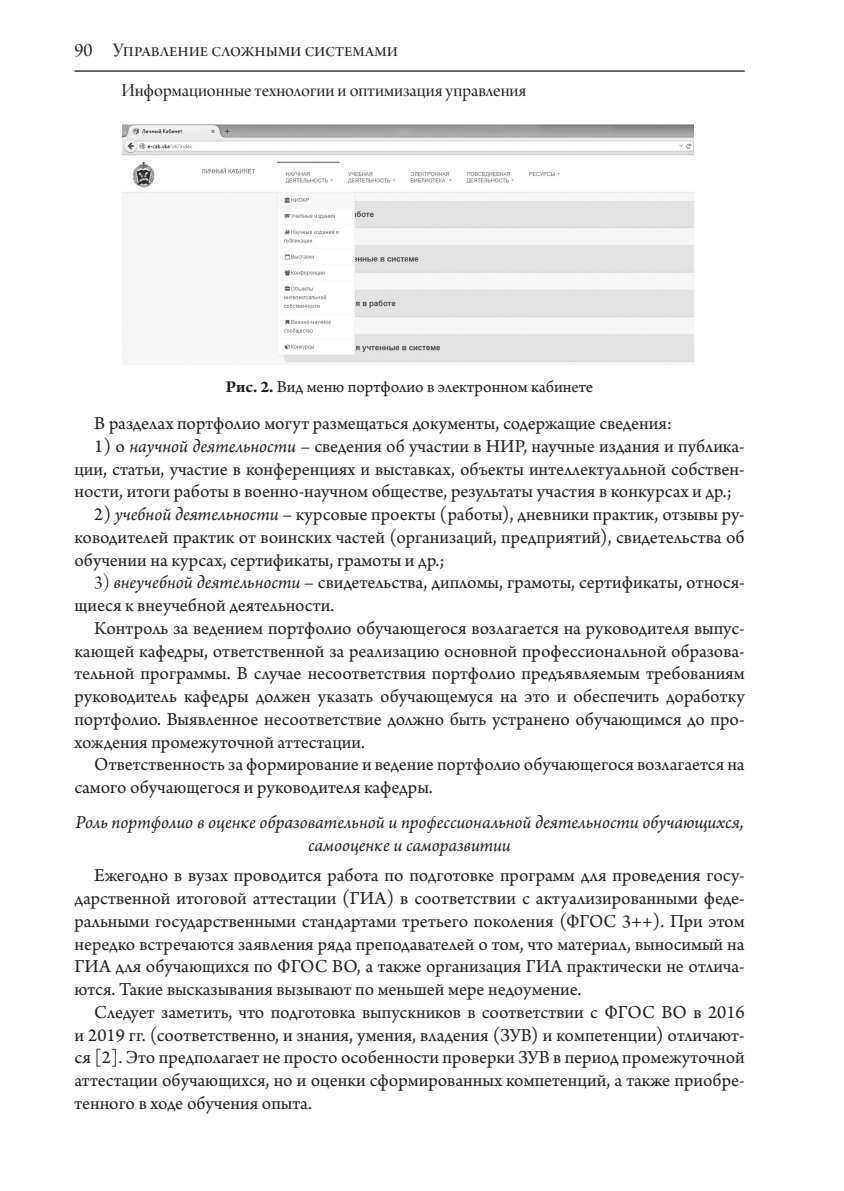
<style>
.page{position:relative;width:844px;height:1191px;background:#fff}
.page>*{position:absolute;margin:0;border:0;box-sizing:border-box;transform-origin:0 0}
.t1{font:20.12px "Arno Pro Display";letter-spacing:.075em;color:#231f20}
.Текст{font:19.25px/22.8px "Arno Pro";color:#231f20;text-align:justify}
.Подзаголовки_в_текст{font:italic 19.25px/22.8px "Arno Pro";letter-spacing:-.005em;color:#231f20;text-align:center}
.t2{font:19.25px "Arno Pro Display";color:#231f20}
.Рисунок{font:17.5px "Arno Pro";color:#231f20}
.s1{font-size:24.5px;color:#fff}
.s2{font-weight:700}
.s3{font-style:italic}
.s4{font-family:"Arno Pro Display"}
</style>
<div class="page">
<hr style="left:74px;top:70px;width:670px;height:2px;background:#231f20">
<img style="left:122px;top:124px;width:571px;height:240px">
<p class="t1" style="left:74px;top:39px;width:325px">90 Управление сложными системами</p>
<p class="t2" style="left:75px;top:80px;width:453px"><span class="s1">90</span> Информационные технологии и оптимизация управления</p>
<p class="Рисунок" style="left:226px;top:377px;width:369px"><span class="s2">Рис. 2.</span> Вид меню портфолио в электронном кабинете</p>
<p class="Текст" style="left:94px;top:413px;width:579px">В разделах портфолио могут размещаться документы, содержащие сведения:</p>
<p class="Текст" style="left:74px;top:436px;width:671px;text-indent:20px">1) о <span class="s3">научной деятельности</span> – сведения об участии в НИР, научные издания и публика&shy;ции, статьи, участие в конференциях и выставках, объекты интеллектуальной собствен&shy;ности, итоги работы в военно-научном обществе, результаты участия в конкурсах и др.;</p>
<p class="Текст" style="left:74px;top:504px;width:671px;text-indent:20px">2) <span class="s3">учебной деятельности</span> – курсовые проекты (работы), дневники практик, отзывы ру&shy;ководителей практик от воинских частей (организаций, предприятий), свидетельства об обучении на курсах, сертификаты, грамоты и др.;</p>
<p class="Текст" style="left:74px;top:572px;width:671px;text-indent:20px"><span class="s4">3)</span> <span class="s3">внеучебной деятельности</span> – свидетельства, дипломы, грамоты, сертификаты, относя&shy;щиеся к внеучебной деятельности.</p>
<p class="Текст" style="left:74px;top:618px;width:671px;text-indent:20px">Контроль за ведением портфолио обучающегося возлагается на руководителя выпус&shy;кающей кафедры, ответственной за реализацию основной профессиональной образова&shy;тельной программы. В случае несоответствия портфолио предъявляемым требованиям руководитель кафедры должен указать обучающемуся на это и обеспечить доработку портфолио. Выявленное несоответствие должно быть устранено обучающимся до про&shy;хождения промежуточной аттестации.</p>
<p class="Текст" style="left:74px;top:754px;width:671px;text-indent:20px">Ответственность за формирование и ведение портфолио обучающегося возлагается на самого обучающегося и руководителя кафедры.</p>
<p class="Подзаголовки_в_текст" style="left:75px;top:812px;width:669px">Роль портфолио в оценке образовательной и профессиональной деятельности обучающихся, самооценке и саморазвитии</p>
<p class="Текст" style="left:74px;top:865px;width:671px;text-indent:20px">Ежегодно в вузах проводится работа по подготовке программ для проведения госу&shy;дарственной итоговой аттестации (ГИА) в соответствии с актуализированными феде&shy;ральными государственными стандартами третьего поколения (ФГОС 3++). При этом нередко встречаются заявления ряда преподавателей о том, что материал, выносимый на ГИА для обучающихся по ФГОС ВО, а также организация ГИА практически не отлича&shy;ются. Такие высказывания вызывают по меньшей мере недоумение.</p>
<p class="Текст" style="left:74px;top:1001px;width:671px;text-indent:20px">Следует заметить, что подготовка выпускников в соответствии с ФГОС ВО в 2016 и 2019 гг. (соответственно, и знания, умения, владения (ЗУВ) и компетенции) отличают&shy;ся [2]. Это предполагает не просто особенности проверки ЗУВ в период промежуточной аттестации обучающихся, но и оценки сформированных компетенций, а также приобре&shy;тенного в ходе обучения опыта.</p>
</div>
